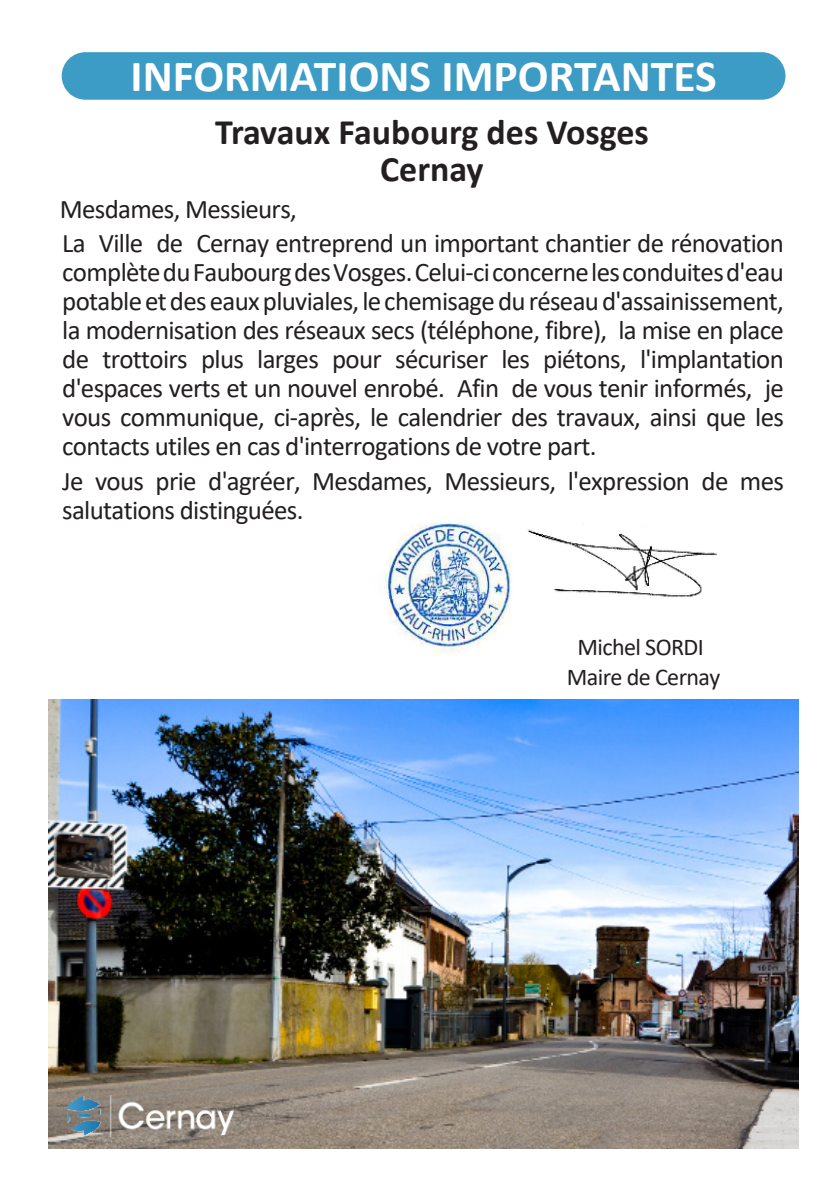
<style>
.page{position:relative;width:840px;height:1191px;background:#fff}
.page>*{position:absolute;margin:0;border:0;box-sizing:border-box;transform-origin:0 0}
.t1{font:700 44.6px "Calibri";color:#fff}
.t2{font:700 36px/37.4px "Calibri";color:#231f20;text-align:center}
.t3{font:26.8px/29px "Calibri";letter-spacing:-.025em;color:#231f20;text-align:justify}
.t4{font:24px/30px "Calibri";letter-spacing:-.025em;color:#231f20;text-align:center}
</style>
<div class="page">
<img style="left:48px;top:700px;width:749px;height:448px">
<img style="left:67px;top:1095px;width:166px;height:41px">
<img style="left:528px;top:529px;width:189px;height:69px">
<img style="left:383px;top:522px;width:128px;height:133px">
<div style="left:62px;top:52px;width:723px;height:48px;background:#3d9cc6;border-radius:24px"></div>
<h1 class="t1" style="left:130px;top:60px;width:587px">INFORMATIONS IMPORTANTES</h1>
<h2 class="t2" style="left:215px;top:116px;width:435px">Travaux Faubourg des Vosges<br>Cernay</h2>
<p class="t3" style="left:60px;top:196px;width:238px">Mesdames, Messieurs,</p>
<p class="t3" style="left:62px;top:230px;width:722px">La Ville de Cernay entreprend un important chantier de rénovation complète du Faubourg des Vosges. Celui-ci concerne les conduites d'eau potable et des eaux pluviales, le chemisage du réseau d'assainissement, la modernisation des réseaux secs (téléphone, fibre), la mise en place de trottoirs plus larges pour sécuriser les piétons, l'implantation d'espaces verts et un nouvel enrobé. Afin de vous tenir informés, je vous communique, ci-après, le calendrier des travaux, ainsi que les contacts utiles en cas d'interrogations de votre part.</p>
<p class="t3" style="left:62px;top:468px;width:722px">Je vous prie d'agréer, Mesdames, Messieurs, l'expression de mes salutations distinguées.</p>
<p class="t4" style="left:566px;top:634px;width:155px">Michel SORDI<br>Maire de Cernay</p>
</div>
